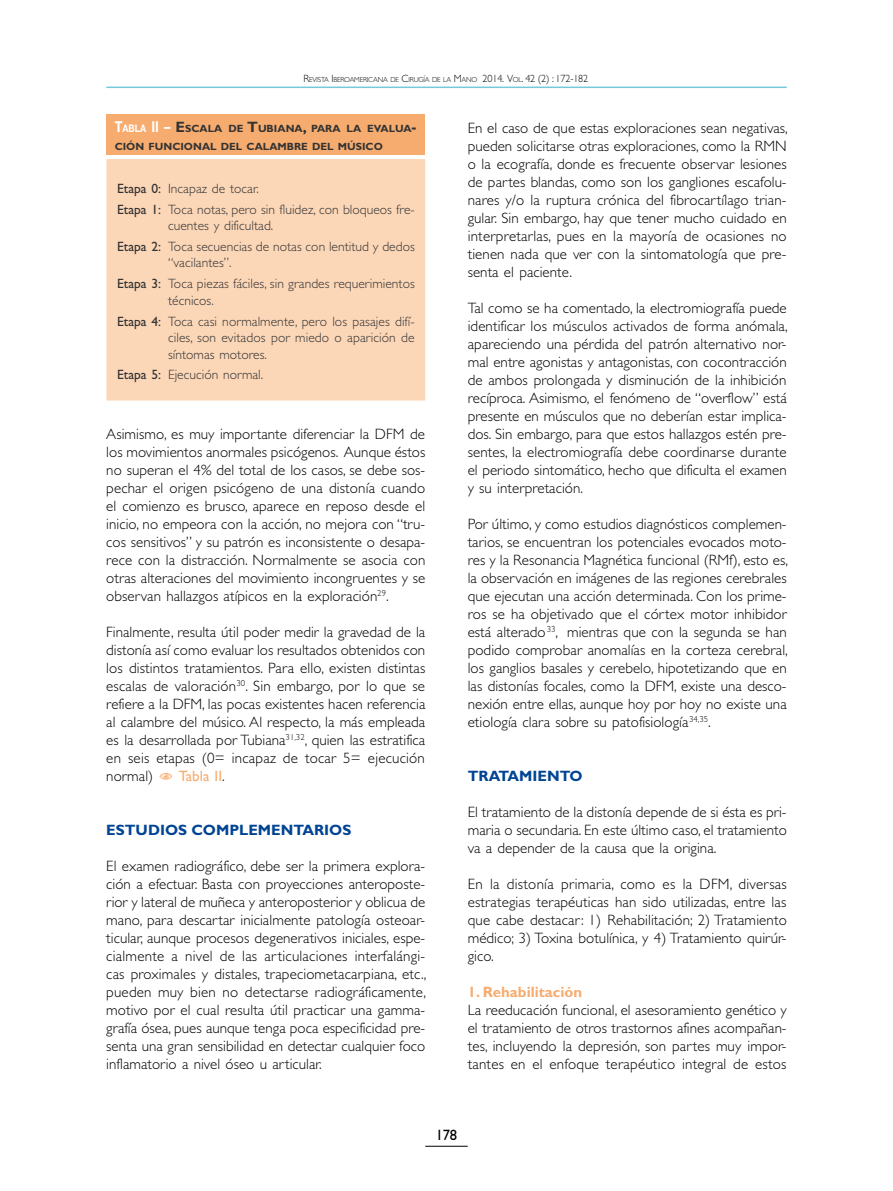
<style>
.page{position:relative;width:893px;height:1191px;background:#fff}
.page>*{position:absolute;margin:0;border:0;box-sizing:border-box;transform-origin:0 0}
.PÁRRAFO{font:300 15px/18px "Gill Sans Std";letter-spacing:.005em;color:#000;text-align:justify}
.ENUNCIADO_PÁRRAFO_AZ{font:700 15px "Gill Sans Std";color:#004494}
.ENCABEZADO_PÁRRAFO_N{font:700 15px "Gill Sans Std";color:#f7ac6f}
.PÁRRAFO-2{font:15px "Gill Sans Std";color:#f7ac6f}
.t1{font:15px "Gill Sans Std";color:#000}
.t2{font:300 13.5px/16.5px "Gill Sans Std";letter-spacing:.005em;color:#333}
.PIE_FIGURAS{font:700 10.5px/18px "Gill Sans Std";color:#333}
.t3{font:300 7.35px "Gill Sans Std";letter-spacing:-.02em;color:#000}
.s1{font-size:10.5px}
.s2{font-family:"Helvetica Neue LT Std";font-size:15px;color:#fff}
.s3{font-family:"Helvetica Neue LT Std";color:#fff}
.s4{font-size:15px}
.s5{font-weight:400}
.s6{font-weight:300;color:#000}
</style>
<div class="page">
<hr style="left:425px;top:1146px;width:43px;height:1px;background:#000">
<hr style="left:106px;top:87px;width:681px;height:1px;background:#76c9db">
<div style="left:106px;top:159px;width:319px;height:241px;background:#fbd6b7"></div>
<div style="left:106px;top:114px;width:319px;height:41px;background:#f7ac6f"></div>
<p class="t3" style="left:303px;top:76px;width:286px"><span class="s1">R</span>EVISTA <span class="s1">I</span> BEROAMERICANA DE <span class="s1">C</span>IRUGÍA DE LA <span class="s1">M</span>ANO <span class="s1">2014. V</span>OL<span class="s1">. 42 (2) : 172-182</span></p>
<p class="PIE_FIGURAS" style="left:115px;top:120px;width:303px"><span class="s2">T</span><span class="s3">abla</span> <span class="s2">II –</span> <span class="s4">E</span> SCALA DE <span class="s4">T</span>UBIANA<span class="s4">,</span> PARA LA EVALUA<span class="s4">-<br></span>CIÓN FUNCIONAL DEL CALAMBRE DEL MÚSICO</p>
<p class="t2" style="left:117px;top:180px;width:143px"><span class="s5">Etapa 0:</span> Incapaz de tocar.</p>
<p class="t2" style="left:168px;top:201px;width:248px;text-indent:-51px"><span class="s5">Etapa 1:</span> Toca notas, pero sin fluidez, con bloqueos fre&shy;cuentes y dificultad.</p>
<p class="t2" style="left:168px;top:238px;width:248px;text-indent:-51px"><span class="s5">Etapa 2:</span> Toca secuencias de notas con lentitud y dedos “vacilantes”.</p>
<p class="t2" style="left:168px;top:276px;width:248px;text-indent:-51px"><span class="s5">Etapa 3:</span> Toca piezas fáciles, sin grandes requerimientos técnicos.</p>
<p class="t2" style="left:168px;top:313px;width:248px;text-align:justify;text-indent:-51px"><span class="s5">Etapa 4:</span> Toca casi normalmente, pero los pasajes difí&shy;ciles, son evitados por miedo o aparición de síntomas motores.</p>
<p class="t2" style="left:117px;top:367px;width:148px"><span class="s5">Etapa 5:</span> Ejecución normal.</p>
<p class="PÁRRAFO" style="left:106px;top:425px;width:321px">Asimismo, es muy importante diferenciar la DFM de los movimientos anormales psicógenos. Aunque éstos no superan el 4% del total de los casos, se debe sos&shy;pechar el origen psicógeno de una distonía cuando el comienzo es brusco, aparece en reposo desde el inicio, no empeora con la acción, no mejora con “tru&shy;cos sensitivos” y su patrón es inconsistente o desapa&shy;rece con la distracción. Normalmente se asocia con otras alteraciones del movimiento incongruentes y se observan hallazgos atípicos en la exploración<sup>29</sup>.</p>
<p class="PÁRRAFO" style="left:106px;top:623px;width:321px">Finalmente, resulta útil poder medir la gravedad de la distonía así como evaluar los resultados obtenidos con los distintos tratamientos. Para ello, existen distintas escalas de valoración<sup>30</sup>. Sin embargo, por lo que se refiere a la DFM, las pocas existentes hacen referencia al calambre del músico. Al respecto, la más empleada es la desarrollada por Tubiana<sup>31,32</sup>, quien las estratifica en seis etapas (0= incapaz de tocar 5= ejecución normal)</p>
<p class="PÁRRAFO-2" style="left:179px;top:767px;width:48px">Tabla II<span class="s6">.</span></p>
<p class="ENUNCIADO_PÁRRAFO_AZ" style="left:106px;top:821px;width:247px">ESTUDIOS COMPLEMENTARIOS</p>
<p class="PÁRRAFO" style="left:106px;top:857px;width:322px">El examen radiográfico, debe ser la primera explora&shy;ción a efectuar. Basta con proyecciones anteroposte&shy;rior y lateral de muñeca y anteroposterior y oblicua de mano, para descartar inicialmente patología osteoar&shy;ticular, aunque procesos degenerativos iniciales, espe&shy;cialmente a nivel de las articulaciones interfalángi&shy;cas proximales y distales, trapeciometacarpiana, etc., pueden muy bien no detectarse radiográficamente, motivo por el cual resulta útil practicar una gamma&shy;grafía ósea, pues aunque tenga poca especificidad pre&shy;senta una gran sensibilidad en detectar cualquier foco inflamatorio a nivel óseo u articular.</p>
<p class="PÁRRAFO" style="left:468px;top:119px;width:322px">En el caso de que estas exploraciones sean negativas, pueden solicitarse otras exploraciones, como la RMN o la ecografía, donde es frecuente observar lesiones de partes blandas, como son los gangliones escafolu&shy;nares y/o la ruptura crónica del fibrocartílago trian&shy;gular. Sin embargo, hay que tener mucho cuidado en interpretarlas, pues en la mayoría de ocasiones no tienen nada que ver con la sintomatología que pre&shy;senta el paciente.</p>
<p class="PÁRRAFO" style="left:468px;top:299px;width:321px">Tal como se ha comentado, la electromiografía puede identificar los músculos activados de forma anómala, apareciendo una pérdida del patrón alternativo nor&shy;mal entre agonistas y antagonistas, con cocontracción de ambos prolongada y disminución de la inhibición recíproca. Asimismo, el fenómeno de “overflow” está presente en músculos que no deberían estar implica&shy;dos. Sin embargo, para que estos hallazgos estén pre&shy;sentes, la electromiografía debe coordinarse durante el periodo sintomático, hecho que dificulta el examen y su interpretación.</p>
<p class="PÁRRAFO" style="left:468px;top:515px;width:322px">Por último, y como estudios diagnósticos complemen&shy;tarios, se encuentran los potenciales evocados moto&shy;res y la Resonancia Magnética funcional (RMf), esto es, la observación en imágenes de las regiones cerebrales que ejecutan una acción determinada. Con los prime&shy;ros se ha objetivado que el córtex motor inhibidor está alterado <sup>33</sup>, mientras que con la segunda se han podido comprobar anomalías en la corteza cerebral, los ganglios basales y cerebelo, hipotetizando que en las distonías focales, como la DFM, existe una desco&shy;nexión entre ellas, aunque hoy por hoy no existe una etiología clara sobre su patofisiología <sup>34,35</sup>.</p>
<p class="ENUNCIADO_PÁRRAFO_AZ" style="left:468px;top:767px;width:116px">TRATAMIENTO</p>
<p class="PÁRRAFO" style="left:468px;top:803px;width:321px">El tratamiento de la distonía depende de si ésta es pri&shy;maria o secundaria. En este último caso, el tratamiento va a depender de la causa que la origina.</p>
<p class="PÁRRAFO" style="left:468px;top:875px;width:321px">En la distonía primaria, como es la DFM, diversas estrategias terapéuticas han sido utilizadas, entre las que cabe destacar: 1) Rehabilitación; 2) Tratamiento médico; 3) Toxina botulínica, y 4) Tratamiento quirúr&shy;gico.</p>
<p class="ENCABEZADO_PÁRRAFO_N" style="left:468px;top:983px;width:116px">1. Rehabilitación</p>
<p class="PÁRRAFO" style="left:468px;top:1001px;width:321px">La reeducación funcional, el asesoramiento genético y el tratamiento de otros trastornos afines acompañan&shy;tes, incluyendo la depresión, son partes muy impor&shy;tantes en el enfoque terapéutico integral de estos</p>
<p class="t1" style="left:436px;top:1125px;width:23px">178</p>
</div>
